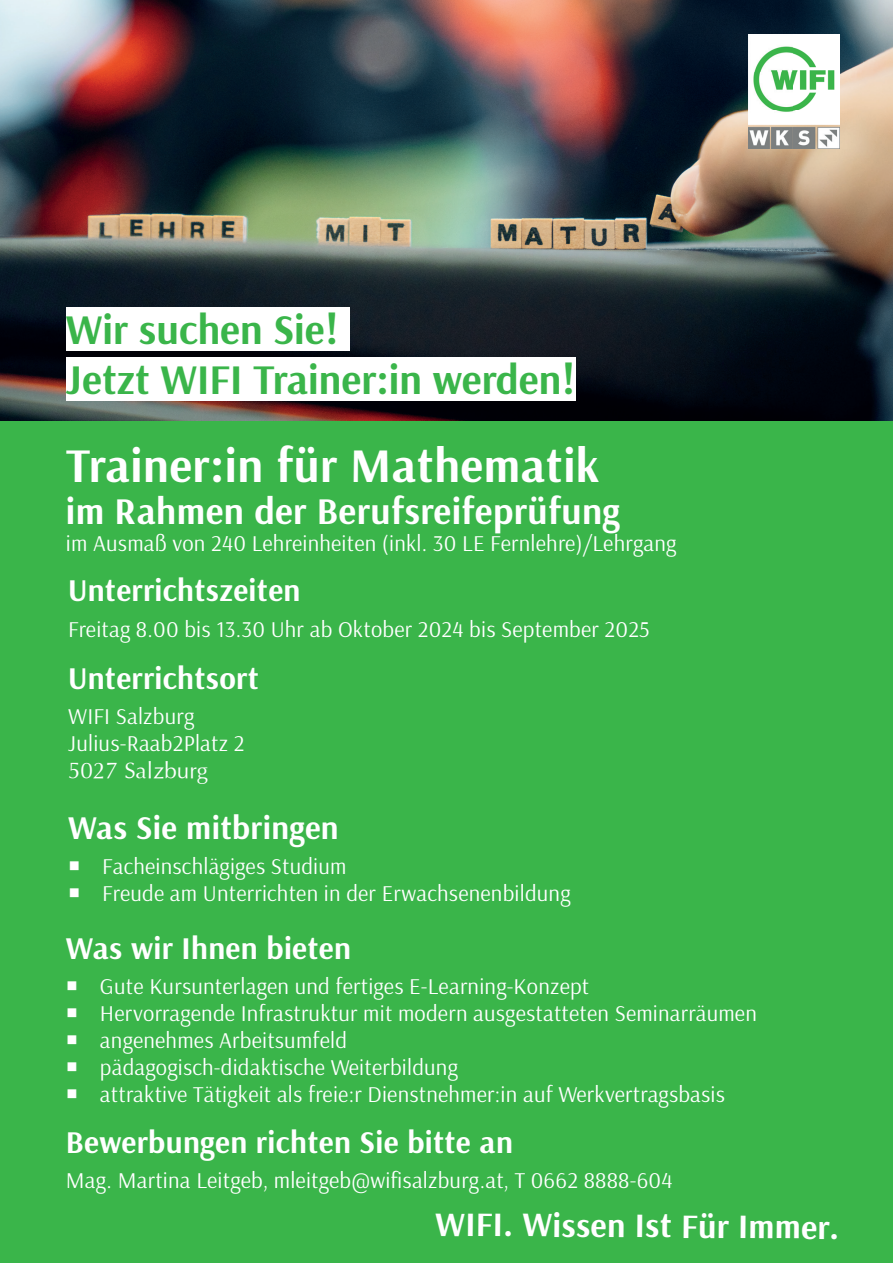
<style>
.page{position:relative;width:893px;height:1263px;background:#fff}
.page>*{position:absolute;margin:0;border:0;box-sizing:border-box;transform-origin:0 0}
.t1{font:700 48px "Arsenal";letter-spacing:.01em;color:#fff}
.t2{font:700 42px/50.4px "Arsenal";color:#3ab54a}
.t3{font:700 37.5px "Arsenal";letter-spacing:.01em;color:#fff}
.t4{font:700 34.05px "Arsenal";color:#fff}
.t5{font:700 33px "Arsenal";letter-spacing:.01em;color:#fff}
.t6{font:700 31.5px "Arsenal";letter-spacing:.01em;color:#fff}
.t7{font:22.5px/27px "Arsenal";letter-spacing:.01em;color:#fff}
.t8{font:22.5px "Optima";color:#fff}
</style>
<div class="page">
<div style="left:0;top:421px;width:893px;height:842px;background:#3ab54a"></div>
<img style="left:0;top:0;width:893px;height:421px">
<img style="left:748px;top:34px;width:91px;height:115px">
<div style="left:66px;top:307px;width:283px;height:43px;background:#fff"></div>
<div style="left:66px;top:357px;width:509px;height:44px;background:#fff"></div>
<h2 class="t2" style="left:66px;top:304px;width:511px">Wir suchen Sie!<br>Jetzt WIFI Trainer:in werden!</h2>
<h1 class="t1" style="left:66px;top:432px;width:535px">Trainer:in für Mathematik</h1>
<h3 class="t3" style="left:66px;top:485px;width:555px">im Rahmen der Berufsreifeprüfung</h3>
<p class="t7" style="left:66px;top:529px;width:612px">im Ausmaß von 240 Lehreinheiten (inkl. 30 LE Fernlehre)/Lehrgang</p>
<h3 class="t6" style="left:68px;top:568px;width:234px">Unterrichtszeiten</h3>
<p class="t7" style="left:68px;top:615px;width:583px">Freitag 8.00 bis 13.30 Uhr ab Oktober 2024 bis September 2025</p>
<h3 class="t6" style="left:68px;top:656px;width:192px">Unterrichtsort</h3>
<p class="t7" style="left:68px;top:702px;width:178px">WIFI Salzburg<br>Julius-Raab2Platz 2</p>
<p class="t8" style="left:68px;top:757px;width:142px">5027 Salzburg</p>
<h3 class="t5" style="left:68px;top:804px;width:272px">Was Sie mitbringen</h3>
<p class="t7" style="left:68px;top:853px;width:280px">○ Facheinschlägiges Studium</p>
<p class="t7" style="left:68px;top:880px;width:504px">○ Freude am Unterrichten in der Erwachsenenbildung</p>
<h3 class="t6" style="left:66px;top:926px;width:287px">Was wir Ihnen bieten</h3>
<p class="t7" style="left:66px;top:972px;width:525px">○ Gute Kursunterlagen und fertiges E-Learning-Konzept</p>
<p class="t7" style="left:66px;top:999px;width:692px">○ Hervorragende Infrastruktur mit modern ausgestatteten Seminarräumen</p>
<p class="t7" style="left:66px;top:1026px;width:283px">○ angenehmes Arbeitsumfeld</p>
<p class="t7" style="left:66px;top:1053px;width:393px">○ pädagogisch-didaktische Weiterbildung</p>
<p class="t7" style="left:66px;top:1080px;width:660px">○ attraktive Tätigkeit als freie:r Dienstnehmer:in auf Werkvertragsbasis</p>
<h3 class="t6" style="left:66px;top:1119px;width:448px">Bewerbungen richten Sie bitte an</h3>
<p class="t7" style="left:66px;top:1166px;width:608px">Mag. Martina Leitgeb, mleitgeb@wifisalzburg.at, T 0662 8888-604</p>
<h3 class="t4" style="left:435px;top:1202px;width:406px">WIFI. Wissen Ist Für Immer.</h3>
</div>
